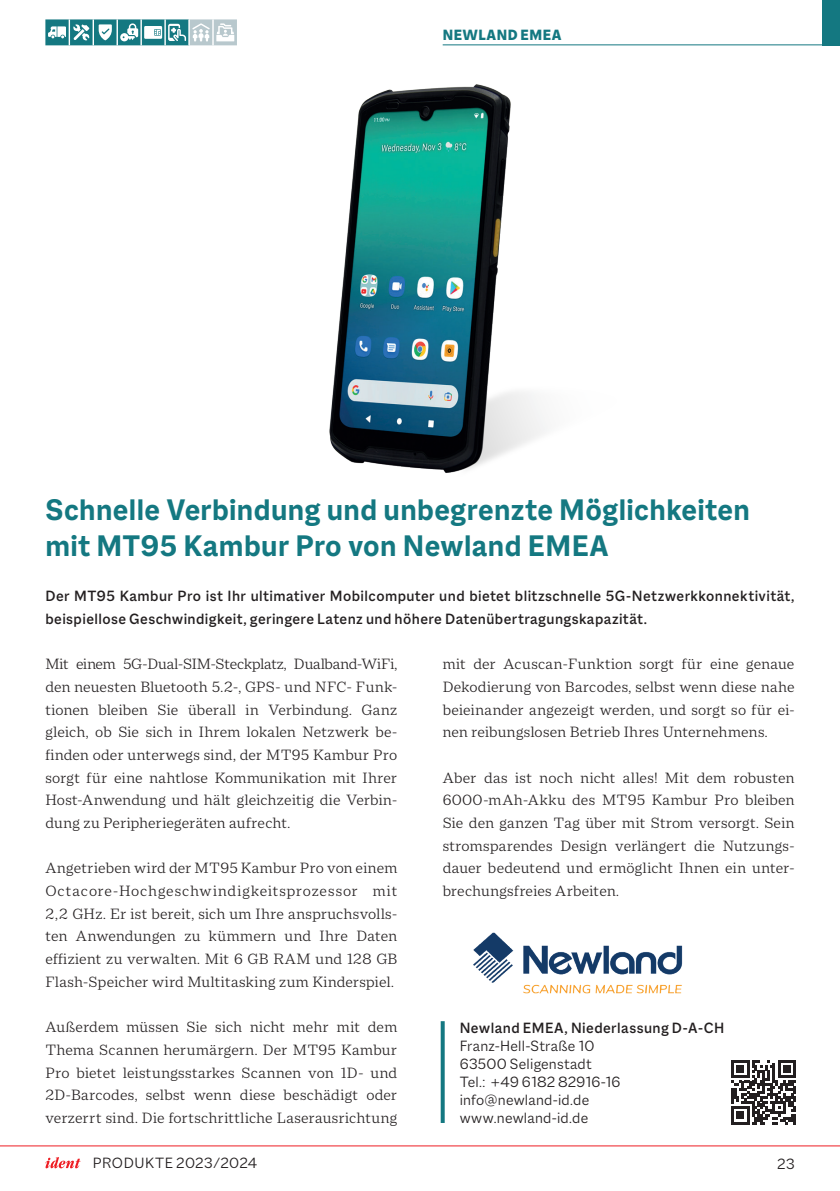
<style>
.page{position:relative;width:840px;height:1191px;background:#fff}
.page>*{position:absolute;margin:0;border:0;box-sizing:border-box;transform-origin:0 0}
.t1{font:700 32px/36px "Macklin Sans";letter-spacing:.01em;color:#147881}
.t2{font:300 16px/22.6px "Macklin Text";letter-spacing:.01em;color:#231f20;text-align:justify}
.t3{font:500 16px/22.6px "Macklin Sans";letter-spacing:.025em;color:#231f20}
.t4{font:300 16px/18px "Macklin Sans";letter-spacing:.015em;color:#231f20}
.t5{font:800 16px "Macklin Sans";letter-spacing:.035em;color:#147881}
</style>
<div class="page">
<svg style="left:440px;top:1021px;width:4px;height:102px"></svg>
<svg style="left:731px;top:1060px;width:64px;height:64px"></svg>
<img style="left:329px;top:84px;width:218px;height:389px">
<img style="left:473px;top:932px;width:210px;height:62px">
<hr style="left:0;top:1145px;width:839px;height:1px;background:#ee1d23">
<svg style="left:45px;top:1157px;width:35px;height:11px"></svg>
<hr style="left:442px;top:44px;width:397px;height:1px;background:#147881">
<svg style="left:45px;top:19px;width:192px;height:26px"></svg>
<div style="left:822px;top:0;width:17px;height:45px;background:#147881"></div>
<p class="t5" style="left:442px;top:25px;width:120px">NEWLAND EMEA</p>
<h1 class="t1" style="left:45px;top:491px;width:705px">Schnelle Verbindung und unbegrenzte Möglichkeiten mit MT95 Kambur Pro von Newland EMEA</h1>
<p class="t3" style="left:45px;top:584px;width:750px">Der MT95 Kambur Pro ist Ihr ultimativer Mobilcomputer und bietet blitzschnelle 5G-Netzwerkkonnektivität, beispiellose Geschwindigkeit, geringere Latenz und höhere Datenübertragungskapazität.</p>
<p class="t2" style="left:45px;top:652px;width:353px">Mit einem 5G-Dual-SIM-Steckplatz, Dualband-WiFi, den neuesten Bluetooth 5.2-, GPS- und NFC- Funk&shy;tionen bleiben Sie überall in Verbindung. Ganz gleich, ob Sie sich in Ihrem lokalen Netzwerk be&shy;finden oder unterwegs sind, der MT95 Kambur Pro sorgt für eine nahtlose Kommunikation mit Ihrer Host-Anwendung und hält gleichzeitig die Verbin&shy;dung zu Peripheriegeräten aufrecht.</p>
<p class="t2" style="left:45px;top:856px;width:353px">Angetrieben wird der MT95 Kambur Pro von einem Octacore-Hochgeschwindigkeitsprozessor mit 2,2 GHz. Er ist bereit, sich um Ihre anspruchsvolls&shy;ten Anwendungen zu kümmern und Ihre Daten effizient zu verwalten. Mit 6 GB RAM und 128 GB Flash-Speicher wird Multitasking zum Kinderspiel.</p>
<p class="t2" style="left:45px;top:1015px;width:353px">Außerdem müssen Sie sich nicht mehr mit dem Thema Scannen herumärgern. Der MT95 Kambur Pro bietet leistungsstarkes Scannen von 1D- und 2D-Barcodes, selbst wenn diese beschädigt oder verzerrt sind. Die fortschrittliche Laserausrichtung</p>
<p class="t2" style="left:442px;top:652px;width:353px">mit der Acuscan-Funktion sorgt für eine genaue Dekodierung von Barcodes, selbst wenn diese nahe beieinander angezeigt werden, und sorgt so für ei&shy;nen reibungslosen Betrieb Ihres Unternehmens.</p>
<p class="t2" style="left:442px;top:766px;width:353px">Aber das ist noch nicht alles! Mit dem robusten 6000-mAh-Akku des MT95 Kambur Pro bleiben Sie den ganzen Tag über mit Strom versorgt. Sein stromsparendes Design verlängert die Nutzungs&shy;dauer bedeutend und ermöglicht Ihnen ein unter&shy;brechungsfreies Arbeiten.</p>
<p class="t3" style="left:459px;top:1016px;width:266px">Newland EMEA, Niederlassung D-A-CH</p>
<p class="t4" style="left:459px;top:1036px;width:162px">Franz‑Hell‑Straße 10<br>63500 Seligenstadt<br>Tel.: +49 6182 82916-16 info@newland-id.de www.newland-id.de</p>
<p class="t4" style="left:93px;top:1153px;width:166px">PRODUKTE 2023∕2024</p>
<p class="t4" style="left:777px;top:1154px;width:18px">23</p>
</div>
